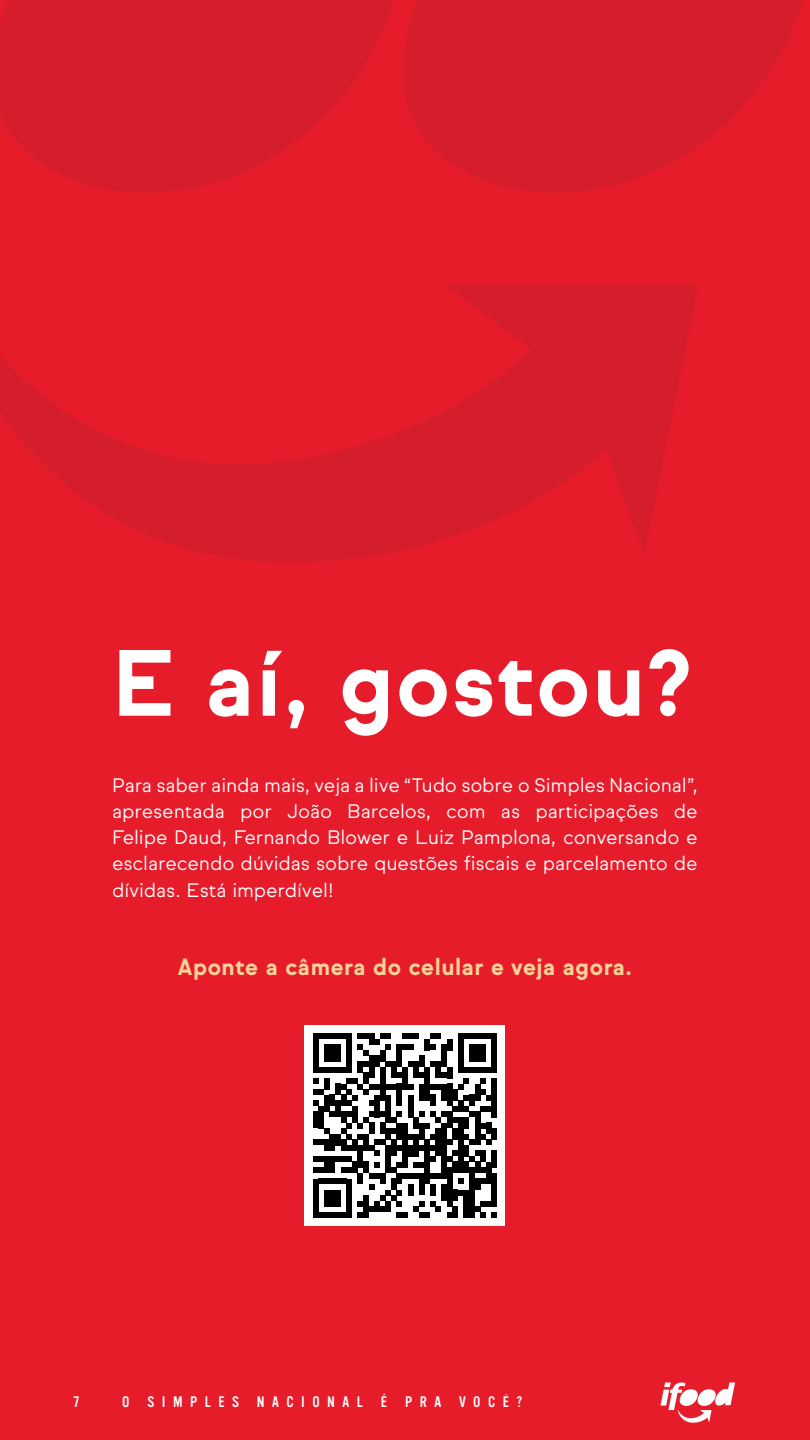
<style>
.page{position:relative;width:810px;height:1440px;background:#fff}
.page>*{position:absolute;margin:0;border:0;box-sizing:border-box;transform-origin:0 0}
.t1{font:700 90px "Sul Sans";letter-spacing:.025em;color:#fff}
.t2{font:700 22.5px "Sul Sans";letter-spacing:.025em;color:#fed298}
.t3{font:300 18.75px/26.2px "Sul Sans";letter-spacing:.025em;color:#fff;text-align:justify}
.t4{font:15px "Vinyl OT";letter-spacing:.5em;color:#fff}
</style>
<div class="page">
<div style="left:0;top:1365px;width:810px;height:75px;background:#e61c2b"></div>
<svg style="left:660px;top:1383px;width:75px;height:40px"></svg>
<div style="left:0;top:0;width:810px;height:1375px;background:#e61c2b"></div>
<svg style="left:0;top:0;width:394px;height:193px;fill:#d51d2c"></svg>
<svg style="left:403px;top:0;width:400px;height:193px;fill:#d51d2c"></svg>
<svg style="left:0;top:285px;width:698px;height:277px"></svg>
<div style="left:304px;top:1025px;width:202px;height:201px;background:#fff"></div>
<svg style="left:313px;top:1033px;width:184px;height:185px"></svg>
<h1 class="t1" style="left:112px;top:630px;width:581px">E aí, gostou?</h1>
<p class="t3" style="left:112px;top:772px;width:587px">Para saber ainda mais, veja a live “Tudo sobre o Simples Nacional”, apresentada por João Barcelos, com as participações de Felipe Daud, Fernando Blower e Luiz Pamplona, conversando e esclarecendo dúvidas sobre questões fiscais e parcelamento de dívidas. Está imperdível!</p>
<p class="t2" style="left:178px;top:954px;width:456px">Aponte a câmera do celular e veja agora.</p>
<p class="t4" style="left:74px;top:1393px;width:7px">7</p>
<p class="t4" style="left:122px;top:1394px;width:402px">O SIMPLES NACIONAL É PRA VOCÊ?</p>
</div>
